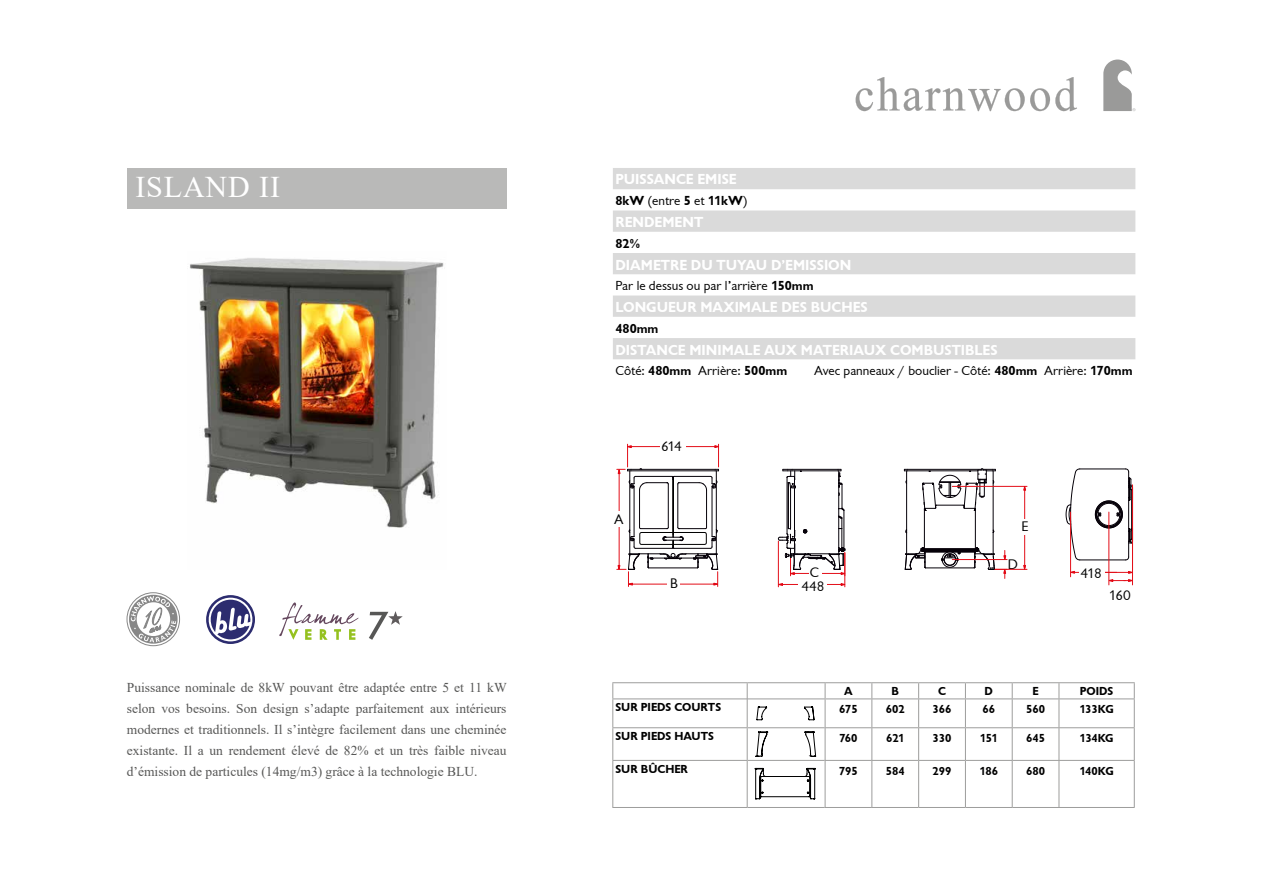
<style>
.page{position:relative;width:1263px;height:893px;background:#fff}
.page>*{position:absolute;margin:0;border:0;box-sizing:border-box;transform-origin:0 0}
.t1{font:30px "Times New Roman";letter-spacing:.03em;color:#fff}
.t2{font:700 15px "Sharp";color:#fff}
.t3{font:14.4px/13.2px "Sharp";letter-spacing:-.06em;color:#000;text-align:center}
.t4{font:13.5px/21px "Times New Roman";color:#575756;text-align:justify}
.t5{font:13.5px "Sharp";color:#000}
.t6{font:700 13.5px "Sharp";color:#000}
.t7{font:700 12px "Sharp";color:#000}
.s1{font-weight:700}
</style>
<div class="page">
<svg style="left:613px;top:168px;width:522px;height:191px;fill:#dadada"></svg>
<div style="left:127px;top:168px;width:380px;height:40px;background:#b9b9b8"></div>
<svg style="left:856px;top:77px;width:221px;height:34px"></svg>
<svg style="left:1103px;top:60px;width:32px;height:51px"></svg>
<hr style="left:825px;top:807px;width:47px;height:1px;background:#9d9d9c">
<hr style="left:872px;top:807px;width:47px;height:1px;background:#9d9d9c">
<hr style="left:919px;top:807px;width:46px;height:1px;background:#9d9d9c">
<hr style="left:965px;top:807px;width:47px;height:1px;background:#9d9d9c">
<hr style="left:1012px;top:807px;width:47px;height:1px;background:#9d9d9c">
<hr style="left:1059px;top:807px;width:76px;height:1px;background:#9d9d9c">
<hr style="left:612px;top:682px;width:135px;height:1px;background:#9d9d9c">
<hr style="left:747px;top:682px;width:78px;height:1px;background:#9d9d9c">
<hr style="left:825px;top:682px;width:47px;height:1px;background:#9d9d9c">
<hr style="left:872px;top:682px;width:47px;height:1px;background:#9d9d9c">
<hr style="left:919px;top:682px;width:46px;height:1px;background:#9d9d9c">
<hr style="left:965px;top:682px;width:47px;height:1px;background:#9d9d9c">
<hr style="left:1012px;top:682px;width:47px;height:1px;background:#9d9d9c">
<hr style="left:1059px;top:682px;width:76px;height:1px;background:#9d9d9c">
<svg style="left:825px;top:683px;width:310px;height:124px"></svg>
<hr style="left:747px;top:698px;width:78px;height:1px;background:#9d9d9c">
<hr style="left:748px;top:727px;width:77px;height:1px;background:#9d9d9c">
<hr style="left:748px;top:760px;width:77px;height:1px;background:#9d9d9c">
<hr style="left:748px;top:807px;width:77px;height:1px;background:#9d9d9c">
<hr style="left:612px;top:698px;width:136px;height:1px;background:#9d9d9c">
<svg style="left:612px;top:683px;width:1px;height:44px"></svg>
<svg style="left:747px;top:683px;width:1px;height:44px"></svg>
<hr style="left:612px;top:727px;width:136px;height:1px;background:#9d9d9c">
<hr style="left:612px;top:728px;width:1px;height:32px;background:#9d9d9c">
<hr style="left:747px;top:728px;width:1px;height:32px;background:#9d9d9c">
<hr style="left:612px;top:760px;width:136px;height:1px;background:#9d9d9c">
<hr style="left:612px;top:761px;width:1px;height:46px;background:#9d9d9c">
<hr style="left:747px;top:761px;width:1px;height:46px;background:#9d9d9c">
<hr style="left:612px;top:807px;width:136px;height:1px;background:#9d9d9c">
<svg style="left:756px;top:706px;width:58px;height:14px"></svg>
<svg style="left:756px;top:731px;width:60px;height:26px"></svg>
<svg style="left:755px;top:768px;width:60px;height:31px"></svg>
<svg style="left:206px;top:595px;width:49px;height:49px"></svg>
<svg style="left:369px;top:611px;width:34px;height:29px"></svg>
<svg style="left:279px;top:602px;width:80px;height:38px"></svg>
<svg style="left:129px;top:595px;width:49px;height:49px"></svg>
<div style="left:127px;top:593px;width:53px;height:53px;border:1px solid #878787;border-radius:50%"></div>
<img style="left:190px;top:258px;width:254px;height:270px">
<hr style="left:780px;top:584px;width:63px;height:1px;background:#e30f19">
<hr style="left:844px;top:552px;width:1px;height:35px;background:#e30f19">
<hr style="left:778px;top:541px;width:1px;height:46px;background:#e30f19">
<svg style="left:777px;top:469px;width:68px;height:107px"></svg>
<div style="left:808px;top:566px;width:13px;height:13px;background:#fff"></div>
<div style="left:798px;top:577px;width:29px;height:17px;background:#fff"></div>
<hr style="left:1024px;top:531px;width:1px;height:37px;background:#e30f19">
<hr style="left:1024px;top:488px;width:1px;height:37px;background:#e30f19">
<hr style="left:925px;top:567px;width:49px;height:1px;background:#050008">
<hr style="left:925px;top:552px;width:50px;height:1px;background:#050008">
<svg style="left:940px;top:552px;width:21px;height:16px"></svg>
<hr style="left:925px;top:550px;width:50px;height:1px;background:#050008">
<hr style="left:925px;top:551px;width:50px;height:1px;background:#050008">
<hr style="left:924px;top:510px;width:1px;height:39px;background:#050008">
<hr style="left:975px;top:510px;width:1px;height:39px;background:#050008">
<hr style="left:907px;top:470px;width:71px;height:1px;background:#050008">
<hr style="left:907px;top:469px;width:74px;height:1px;background:#050008">
<hr style="left:923px;top:549px;width:54px;height:1px;background:#050008">
<hr style="left:923px;top:548px;width:54px;height:1px;background:#050008">
<svg style="left:904px;top:547px;width:26px;height:23px"></svg>
<hr style="left:906px;top:471px;width:1px;height:83px;background:#050008">
<hr style="left:993px;top:471px;width:1px;height:83px;background:#050008">
<svg style="left:921px;top:468px;width:75px;height:48px"></svg>
<hr style="left:995px;top:569px;width:32px;height:1px;background:#e30f19">
<hr style="left:952px;top:486px;width:75px;height:1px;background:#e30f19">
<hr style="left:952px;top:559px;width:55px;height:1px;background:#e30f19">
<svg style="left:970px;top:540px;width:37px;height:38px"></svg>
<div style="left:1018px;top:519px;width:14px;height:15px;background:#fff"></div>
<hr style="left:619px;top:471px;width:1px;height:45px;background:#e30f19">
<hr style="left:677px;top:484px;width:1px;height:43px;background:#050008">
<hr style="left:668px;top:484px;width:1px;height:43px;background:#050008">
<hr style="left:629px;top:471px;width:1px;height:83px;background:#050008">
<hr style="left:716px;top:471px;width:1px;height:83px;background:#050008">
<hr style="left:706px;top:490px;width:1px;height:37px;background:#050008">
<hr style="left:711px;top:486px;width:1px;height:50px;background:#050008">
<hr style="left:639px;top:490px;width:1px;height:37px;background:#050008">
<hr style="left:634px;top:486px;width:1px;height:50px;background:#050008">
<hr style="left:672px;top:478px;width:1px;height:59px;background:#000">
<hr style="left:673px;top:477px;width:1px;height:58px;background:#000">
<svg style="left:617px;top:444px;width:102px;height:47px"></svg>
<svg style="left:617px;top:526px;width:102px;height:60px"></svg>
<div style="left:660px;top:439px;width:26px;height:15px;background:#fff"></div>
<div style="left:613px;top:512px;width:12px;height:15px;background:#fff"></div>
<div style="left:668px;top:576px;width:12px;height:15px;background:#fff"></div>
<div style="left:639px;top:532px;width:68px;height:13px;border:1px solid #000;border-radius:2px"></div>
<hr style="left:1072px;top:572px;width:45px;height:1px;background:#e30f19">
<hr style="left:1080px;top:559px;width:46px;height:1px;background:#050008">
<hr style="left:1128px;top:472px;width:1px;height:85px;background:#050008">
<svg style="left:1125px;top:556px;width:5px;height:5px"></svg>
<hr style="left:1080px;top:468px;width:46px;height:1px;background:#050008">
<svg style="left:1065px;top:468px;width:16px;height:93px"></svg>
<svg style="left:1094px;top:468px;width:39px;height:76px"></svg>
<svg style="left:1105px;top:571px;width:27px;height:11px"></svg>
<hr style="left:1132px;top:485px;width:1px;height:100px;background:#e30f19">
<hr style="left:1108px;top:512px;width:1px;height:73px;background:#e30f19">
<hr style="left:1070px;top:512px;width:1px;height:65px;background:#e30f19">
<div style="left:1079px;top:565px;width:26px;height:17px;background:#fff"></div>
<h1 class="t1" style="left:135px;top:165px;width:146px">ISLAND II</h1>
<p class="t2" style="left:615px;top:171px;width:123px">PUISSANCE EMISE</p>
<p class="t5" style="left:615px;top:193px;width:134px"><span class="s1">8kW</span> (entre <span class="s1">5</span> et <span class="s1">11kW</span>)</p>
<p class="t2" style="left:615px;top:213px;width:89px">RENDEMENT</p>
<p class="t6" style="left:615px;top:235px;width:26px">82%</p>
<p class="t2" style="left:615px;top:256px;width:237px">DIAMETRE DU TUYAU D’EMISSION</p>
<p class="t5" style="left:615px;top:278px;width:200px">Par le dessus ou par l’arrière <span class="s1">150mm</span></p>
<p class="t2" style="left:615px;top:298px;width:254px">LONGUEUR MAXIMALE DES BUCHES</p>
<p class="t6" style="left:615px;top:320px;width:45px">480mm</p>
<p class="t2" style="left:615px;top:341px;width:384px">DISTANCE MINIMALE AUX MATERIAUX COMBUSTIBLES</p>
<p class="t5" style="left:615px;top:363px;width:173px">Côté: <span class="s1">480mm</span> Arrière: <span class="s1">500mm</span></p>
<p class="t5" style="left:814px;top:363px;width:320px">Avec panneaux / bouclier - Côté: <span class="s1">480mm</span> Arrière: <span class="s1">170mm</span></p>
<p class="t3" style="left:614px;top:513px;width:11px">A</p>
<p class="t3" style="left:661px;top:440px;width:22px">614</p>
<p class="t3" style="left:670px;top:577px;width:9px">B</p>
<p class="t3" style="left:801px;top:566px;width:25px">C<br>448</p>
<p class="t3" style="left:1021px;top:520px;width:9px">E</p>
<p class="t3" style="left:1008px;top:557px;width:12px">D</p>
<p class="t3" style="left:1080px;top:567px;width:23px">418</p>
<p class="t3" style="left:1109px;top:588px;width:23px">160</p>
<p class="t4" style="left:127px;top:676px;width:381px">Puissance nominale de 8kW pouvant être adaptée entre 5 et 11 kW selon vos besoins. Son design s’adapte parfaitement aux intérieurs modernes et traditionnels. Il s’intègre facilement dans une cheminée existante. Il a un rendement élevé de 82% et un très faible niveau d’émission de particules (14mg/m3) grâce à la technologie BLU.</p>
<p class="t7" style="left:844px;top:684px;width:10px">A</p>
<p class="t7" style="left:891px;top:684px;width:9px">B</p>
<p class="t7" style="left:938px;top:684px;width:9px">C</p>
<p class="t7" style="left:985px;top:684px;width:10px">D</p>
<p class="t7" style="left:1032px;top:684px;width:8px">E</p>
<p class="t7" style="left:1080px;top:684px;width:35px">POIDS</p>
<p class="t7" style="left:615px;top:700px;width:107px">SUR PIEDS COURTS</p>
<p class="t7" style="left:839px;top:702px;width:20px">675</p>
<p class="t7" style="left:886px;top:702px;width:20px">602</p>
<p class="t7" style="left:932px;top:702px;width:20px">366</p>
<p class="t7" style="left:982px;top:702px;width:14px">66</p>
<p class="t7" style="left:1026px;top:702px;width:20px">560</p>
<p class="t7" style="left:1079px;top:702px;width:36px">133KG</p>
<p class="t7" style="left:615px;top:729px;width:100px">SUR PIEDS HAUTS</p>
<p class="t7" style="left:839px;top:731px;width:20px">760</p>
<p class="t7" style="left:886px;top:731px;width:20px">621</p>
<p class="t7" style="left:932px;top:731px;width:20px">330</p>
<p class="t7" style="left:980px;top:731px;width:19px">151</p>
<p class="t7" style="left:1026px;top:731px;width:20px">645</p>
<p class="t7" style="left:1080px;top:731px;width:35px">134KG</p>
<p class="t7" style="left:615px;top:762px;width:74px">SUR BÛCHER</p>
<p class="t7" style="left:839px;top:764px;width:20px">795</p>
<p class="t7" style="left:886px;top:764px;width:20px">584</p>
<p class="t7" style="left:932px;top:764px;width:20px">299</p>
<p class="t7" style="left:979px;top:764px;width:20px">186</p>
<p class="t7" style="left:1026px;top:764px;width:20px">680</p>
<p class="t7" style="left:1079px;top:764px;width:36px">140KG</p>
</div>
